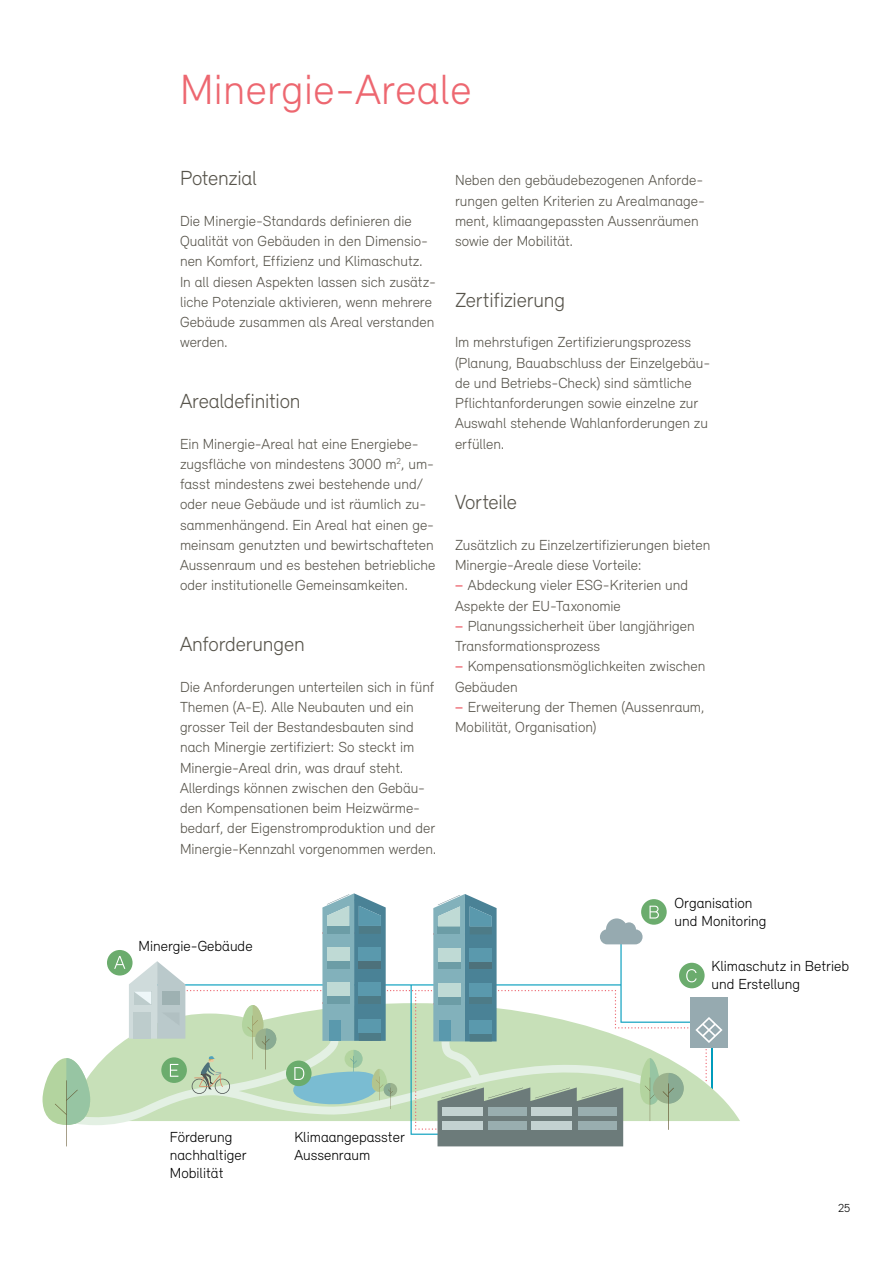
<style>
.page{position:relative;width:893px;height:1263px;background:#fff}
.page>*{position:absolute;margin:0;border:0;box-sizing:border-box;transform-origin:0 0}
.t1{font:300 43.5px "Relevant";letter-spacing:.01em;color:#ed6770}
.t2{font:300 21px "Relevant";letter-spacing:-.015em;color:#57544b}
.t3{font:300 15px/20.2px "Relevant";color:#57544b}
.t4{font:300 15px/18px "Relevant";color:#000}
.t5{font:300 12px "Relevant";color:#000}
.s1{font-weight:500;color:#ed6770}
</style>
<div class="page">
<svg style="left:90px;top:1049px;width:24px;height:76px;background:#d2e6c7"></svg>
<svg style="left:43px;top:1058px;width:47px;height:88px"></svg>
<svg style="left:55px;top:1104px;width:12px;height:11px"></svg>
<svg style="left:66px;top:1090px;width:12px;height:11px"></svg>
<div style="left:690px;top:997px;width:37px;height:51px;background:#96aab0"></div>
<div style="left:107px;top:950px;width:26px;height:25px;background:#6bac6d;border-radius:50%"></div>
<svg style="left:114px;top:893px;width:608px;height:253px"></svg>
<h1 class="t1" style="left:180px;top:64px;width:293px">Minergie-Areale</h1>
<h2 class="t2" style="left:180px;top:166px;width:78px">Potenzial</h2>
<p class="t3" style="left:180px;top:210px;width:257px">Die Minergie-Standards definieren die Qualität von Gebäuden in den Dimensio&shy;nen Komfort, Effizienz und Klimaschutz.<br>In all diesen Aspekten lassen sich zusätz&shy;liche Potenziale aktivieren, wenn mehrere Gebäude zusammen als Areal verstanden werden.</p>
<h2 class="t2" style="left:180px;top:389px;width:122px">Arealdefinition</h2>
<p class="t3" style="left:180px;top:433px;width:257px">Ein Minergie-Areal hat eine Energiebe&shy;zugsfläche von mindestens 3000 m<sup>2</sup>, um&shy;fasst mindestens zwei bestehende und/ oder neue Gebäude und ist räumlich zu&shy;sammenhängend. Ein Areal hat einen ge&shy;meinsam genutzten und bewirtschafteten Aussenraum und es bestehen betriebliche oder institutionelle Gemeinsamkeiten.</p>
<h2 class="t2" style="left:180px;top:632px;width:126px">Anforderungen</h2>
<p class="t3" style="left:180px;top:676px;width:258px">Die Anforderungen unterteilen sich in fünf Themen (A-E). Alle Neubauten und ein grosser Teil der Bestandesbauten sind nach Minergie zertifiziert: So steckt im Minergie-Areal drin, was drauf steht.<br>Allerdings können zwischen den Gebäu&shy;den Kompensationen beim Heizwärme&shy;bedarf, der Eigenstromproduktion und der Minergie-Kennzahl vorgenommen werden.</p>
<p class="t4" style="left:139px;top:937px;width:116px">Minergie-Gebäude</p>
<p class="t3" style="left:455px;top:170px;width:252px">Neben den gebäudebezogenen Anforde&shy;rungen gelten Kriterien zu Arealmanage&shy;ment, klimaangepassten Aussenräumen sowie der Mobilität.</p>
<h2 class="t2" style="left:455px;top:287px;width:112px">Zertifizierung</h2>
<p class="t3" style="left:455px;top:332px;width:257px">Im mehrstufigen Zertifizierungsprozess (Planung, Bauabschluss der Einzelgebäu&shy;de und Betriebs-Check) sind sämtliche Pflichtanforderungen sowie einzelne zur Auswahl stehende Wahlanforderungen zu erfüllen.</p>
<h2 class="t2" style="left:455px;top:490px;width:64px">Vorteile</h2>
<p class="t3" style="left:455px;top:534px;width:257px">Zusätzlich zu Einzelzertifizierungen bieten<br>Minergie-Areale diese Vorteile:<br><span class="s1">−</span> Abdeckung vieler ESG-Kriterien und<br>Aspekte der EU-Taxonomie<br><span class="s1">−</span> Planungssicherheit über langjährigen<br>Transformationsprozess<br><span class="s1">−</span> Kompensationsmöglichkeiten zwischen<br>Gebäuden<br><span class="s1">−</span> Erweiterung der Themen (Aussenraum,<br>Mobilität, Organisation)</p>
<p class="t4" style="left:675px;top:893px;width:93px">Organisation und Monitoring</p>
<p class="t4" style="left:711px;top:957px;width:139px">Klimaschutz in Betrieb und Erstellung</p>
<p class="t4" style="left:170px;top:1127px;width:78px">Förderung nachhaltiger<br>Mobilität</p>
<p class="t4" style="left:294px;top:1127px;width:112px">Klimaangepasster<br>Aussenraum</p>
<p class="t5" style="left:838px;top:1201px;width:14px">25</p>
</div>
